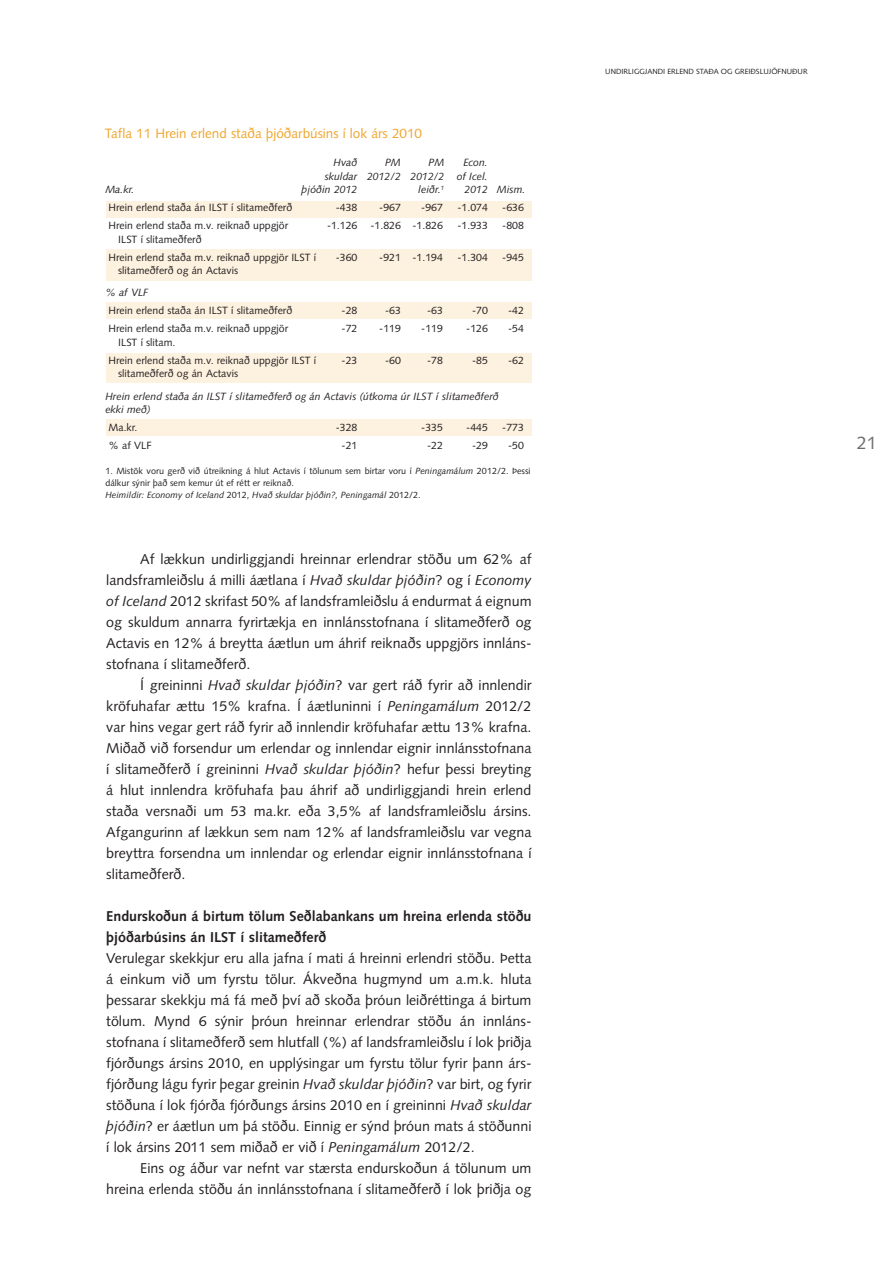
<style>
.page{position:relative;width:893px;height:1263px;background:#fff}
.page>*{position:absolute;margin:0;border:0;box-sizing:border-box;transform-origin:0 0}
.t1{font:18px "Syntax LT Std";color:#6c6d70}
.Millifyrirsögn_blá{font:14.25px/21px "Syntax LT Std";color:#231f20;text-align:justify}
.Millifyrirsögn_blá-2{font:700 14.25px/21px "Syntax LT Std";color:#231f20}
.Millifyrirsögn_blá-3{font:13.5px "Syntax LT Std";color:#f1a52b}
.Millifyrirsögn_blá-4{font:10.5px "Syntax LT Std";color:#231f20}
.Millifyrirsögn_blá-5{font:italic 10.5px "Syntax LT Std";color:#231f20}
.Millifyrirsögn_blá-6{font:9px/12px "Syntax LT Std";color:#231f20}
.Millifyrirsögn_blá-7{font:italic 9px "Syntax LT Std";color:#231f20}
.t2{font:7.5px "Syntax LT Std";color:#231f20}
.s1{font-style:italic}
.s2{font-style:normal}
</style>
<div class="page">
<div style="left:106px;top:303px;width:425px;height:16px;background:#fdf1df"></div>
<div style="left:106px;top:420px;width:425px;height:16px;background:#fdf1df"></div>
<div style="left:106px;top:249px;width:425px;height:31px;background:#fdf1df"></div>
<div style="left:106px;top:201px;width:425px;height:16px;background:#fdf1df"></div>
<div style="left:106px;top:353px;width:425px;height:30px;background:#fdf1df"></div>
<p class="Millifyrirsögn_blá-3" style="left:105px;top:125px;width:319px">Tafla 11 Hrein erlend staða þjóðarbúsins í lok árs 2010</p>
<p class="Millifyrirsögn_blá-5" style="left:333px;top:156px;width:25px">Hvað</p>
<p class="Millifyrirsögn_blá-5" style="left:385px;top:156px;width:17px">PM</p>
<p class="Millifyrirsögn_blá-5" style="left:429px;top:156px;width:17px">PM</p>
<p class="Millifyrirsögn_blá-5" style="left:463px;top:156px;width:26px">Econ.</p>
<p class="Millifyrirsögn_blá-5" style="left:325px;top:170px;width:165px">skuldar 2012/2 2012/2 of Icel.</p>
<p class="Millifyrirsögn_blá-5" style="left:105px;top:183px;width:31px">Ma.kr.</p>
<p class="Millifyrirsögn_blá-5" style="left:302px;top:183px;width:57px">þjóðin 2012</p>
<p class="Millifyrirsögn_blá-5" style="left:418px;top:183px;width:28px">leiðr.<sup>1</sup></p>
<p class="Millifyrirsögn_blá-5" style="left:464px;top:183px;width:62px">2012 Mism.</p>
<p class="Millifyrirsögn_blá-4" style="left:109px;top:201px;width:185px">Hrein erlend staða án ILST í slitameðferð</p>
<p class="Millifyrirsögn_blá-4" style="left:336px;top:201px;width:23px">-438</p>
<p class="Millifyrirsögn_blá-4" style="left:379px;top:201px;width:23px">-967</p>
<p class="Millifyrirsögn_blá-4" style="left:421px;top:201px;width:23px">-967</p>
<p class="Millifyrirsögn_blá-4" style="left:457px;top:201px;width:32px">-1.074</p>
<p class="Millifyrirsögn_blá-4" style="left:502px;top:201px;width:23px">-636</p>
<p class="Millifyrirsögn_blá-4" style="left:109px;top:219px;width:181px">Hrein erlend staða m.v. reiknað uppgjör</p>
<p class="Millifyrirsögn_blá-4" style="left:327px;top:219px;width:32px">-1.126</p>
<p class="Millifyrirsögn_blá-4" style="left:370px;top:219px;width:74px">-1.826 -1.826</p>
<p class="Millifyrirsögn_blá-4" style="left:457px;top:219px;width:32px">-1.933</p>
<p class="Millifyrirsögn_blá-4" style="left:502px;top:219px;width:23px">-808</p>
<p class="Millifyrirsögn_blá-4" style="left:118px;top:233px;width:85px">ILST í slitameðferð</p>
<p class="Millifyrirsögn_blá-4" style="left:109px;top:251px;width:209px">Hrein erlend staða m.v. reiknað uppgjör ILST í</p>
<p class="Millifyrirsögn_blá-4" style="left:336px;top:251px;width:23px">-360</p>
<p class="Millifyrirsögn_blá-4" style="left:379px;top:251px;width:65px">-921 -1.194</p>
<p class="Millifyrirsögn_blá-4" style="left:457px;top:251px;width:32px">-1.304</p>
<p class="Millifyrirsögn_blá-4" style="left:502px;top:251px;width:23px">-945</p>
<p class="Millifyrirsögn_blá-4" style="left:118px;top:264px;width:121px">slitameðferð og án Actavis</p>
<p class="Millifyrirsögn_blá-5" style="left:105px;top:287px;width:45px">% af VLF</p>
<p class="Millifyrirsögn_blá-4" style="left:109px;top:304px;width:185px">Hrein erlend staða án ILST í slitameðferð</p>
<p class="Millifyrirsögn_blá-4" style="left:342px;top:304px;width:17px">-28</p>
<p class="Millifyrirsögn_blá-4" style="left:385px;top:304px;width:17px">-63</p>
<p class="Millifyrirsögn_blá-4" style="left:427px;top:304px;width:17px">-63</p>
<p class="Millifyrirsögn_blá-4" style="left:472px;top:304px;width:17px">-70</p>
<p class="Millifyrirsögn_blá-4" style="left:508px;top:304px;width:17px">-42</p>
<p class="Millifyrirsögn_blá-4" style="left:109px;top:322px;width:181px">Hrein erlend staða m.v. reiknað uppgjör</p>
<p class="Millifyrirsögn_blá-4" style="left:342px;top:322px;width:17px">-72</p>
<p class="Millifyrirsögn_blá-4" style="left:379px;top:322px;width:23px">-119</p>
<p class="Millifyrirsögn_blá-4" style="left:421px;top:322px;width:23px">-119</p>
<p class="Millifyrirsögn_blá-4" style="left:466px;top:322px;width:23px">-126</p>
<p class="Millifyrirsögn_blá-4" style="left:508px;top:322px;width:17px">-54</p>
<p class="Millifyrirsögn_blá-4" style="left:118px;top:336px;width:59px">ILST í slitam.</p>
<p class="Millifyrirsögn_blá-4" style="left:109px;top:354px;width:209px">Hrein erlend staða m.v. reiknað uppgjör ILST í</p>
<p class="Millifyrirsögn_blá-4" style="left:342px;top:354px;width:17px">-23</p>
<p class="Millifyrirsögn_blá-4" style="left:385px;top:354px;width:17px">-60</p>
<p class="Millifyrirsögn_blá-4" style="left:427px;top:354px;width:17px">-78</p>
<p class="Millifyrirsögn_blá-4" style="left:472px;top:354px;width:17px">-85</p>
<p class="Millifyrirsögn_blá-4" style="left:508px;top:354px;width:17px">-62</p>
<p class="Millifyrirsögn_blá-4" style="left:118px;top:367px;width:121px">slitameðferð og án Actavis</p>
<p class="Millifyrirsögn_blá-5" style="left:105px;top:390px;width:395px">Hrein erlend staða án ILST í slitameðferð og án Actavis (útkoma úr ILST í slitameðferð</p>
<p class="Millifyrirsögn_blá-5" style="left:105px;top:403px;width:47px">ekki með)</p>
<p class="Millifyrirsögn_blá-4" style="left:109px;top:421px;width:30px">Ma.kr.</p>
<p class="Millifyrirsögn_blá-4" style="left:336px;top:421px;width:23px">-328</p>
<p class="Millifyrirsögn_blá-4" style="left:421px;top:421px;width:23px">-335</p>
<p class="Millifyrirsögn_blá-4" style="left:466px;top:421px;width:23px">-445</p>
<p class="Millifyrirsögn_blá-4" style="left:502px;top:421px;width:23px">-773</p>
<p class="Millifyrirsögn_blá-4" style="left:109px;top:439px;width:45px">% af VLF</p>
<p class="Millifyrirsögn_blá-4" style="left:342px;top:439px;width:17px">-21</p>
<p class="Millifyrirsögn_blá-4" style="left:427px;top:439px;width:17px">-22</p>
<p class="Millifyrirsögn_blá-4" style="left:472px;top:439px;width:17px">-29</p>
<p class="Millifyrirsögn_blá-4" style="left:508px;top:439px;width:17px">-50</p>
<p class="Millifyrirsögn_blá-6" style="left:105px;top:465px;width:427px">1. Mistök voru gerð við útreikning á hlut Actavis í tölunum sem birtar voru í <span class="s1">Peningamálum</span> 2012/2. Þessi dálkur sýnir það sem kemur út ef rétt er reiknað.</p>
<p class="Millifyrirsögn_blá-7" style="left:105px;top:489px;width:317px">Heimildir: Economy of Iceland <span class="s2">2012,</span> Hvað skuldar þjóðin?, Peningamál <span class="s2">2012/2.</span></p>
<p class="Millifyrirsögn_blá" style="left:106px;top:549px;width:427px;text-indent:34px">Af lækkun undirliggjandi hreinnar erlendrar stöðu um 62% af landsframleiðslu á milli áætlana í <span class="s1">Hvað skuldar þjóðin</span>? og í <span class="s1">Economy of Iceland</span> 2012 skrifast 50% af landsframleiðslu á endurmat á eignum og skuldum annarra fyrirtækja en innlánsstofnana í slitameðferð og Actavis en 12% á breytta áætlun um áhrif reiknaðs uppgjörs innláns&shy;stofnana í slitameðferð.</p>
<p class="Millifyrirsögn_blá" style="left:106px;top:675px;width:427px;text-indent:34px">Í greininni <span class="s1">Hvað skuldar þjóðin</span>? var gert ráð fyrir að innlendir kröfuhafar ættu 15% krafna. Í áætluninni í <span class="s1">Peningamálum</span> 2012/2 var hins vegar gert ráð fyrir að innlendir kröfuhafar ættu 13% krafna.<br>Miðað við forsendur um erlendar og innlendar eignir innlánsstofnana í slitameðferð í greininni <span class="s1">Hvað skuldar þjóðin</span>? hefur þessi breyting á hlut innlendra kröfuhafa þau áhrif að undirliggjandi hrein erlend staða versnaði um 53 ma.kr. eða 3,5% af landsframleiðslu ársins.<br>Afgangurinn af lækkun sem nam 12% af landsframleiðslu var vegna breyttra forsendna um innlendar og erlendar eignir innlánsstofnana í slitameðferð.</p>
<p class="Millifyrirsögn_blá-2" style="left:106px;top:906px;width:427px">Endurskoðun á birtum tölum Seðlabankans um hreina erlenda stöðu þjóðarbúsins án ILST í slitameðferð</p>
<p class="Millifyrirsögn_blá" style="left:106px;top:948px;width:427px">Verulegar skekkjur eru alla jafna í mati á hreinni erlendri stöðu. Þetta á einkum við um fyrstu tölur. Ákveðna hugmynd um a.m.k. hluta þessarar skekkju má fá með því að skoða þróun leiðréttinga á birtum tölum. Mynd 6 sýnir þróun hreinnar erlendrar stöðu án innláns&shy;stofnana í slitameðferð sem hlutfall (%) af landsframleiðslu í lok þriðja fjórðungs ársins 2010, en upplýsingar um fyrstu tölur fyrir þann árs&shy;fjórðung lágu fyrir þegar greinin <span class="s1">Hvað skuldar þjóðin</span>? var birt, og fyrir stöðuna í lok fjórða fjórðungs ársins 2010 en í greininni <span class="s1">Hvað skuldar þjóðin</span>? er áætlun um þá stöðu. Einnig er sýnd þróun mats á stöðunni í lok ársins 2011 sem miðað er við í <span class="s1">Peningamálum</span> 2012/2.</p>
<p class="Millifyrirsögn_blá" style="left:106px;top:1158px;width:427px;text-align:right">Eins og áður var nefnt var stærsta endurskoðun á tölunum um hreina erlenda stöðu án innlánsstofnana í slitameðferð í lok þriðja og</p>
<p class="t2" style="left:605px;top:67px;width:204px">UNDIRLIGGJANDI ERLEND STAÐA OG GREIÐSLUJÖFNUÐUR</p>
<p class="t1" style="left:857px;top:433px;width:22px">21</p>
</div>
